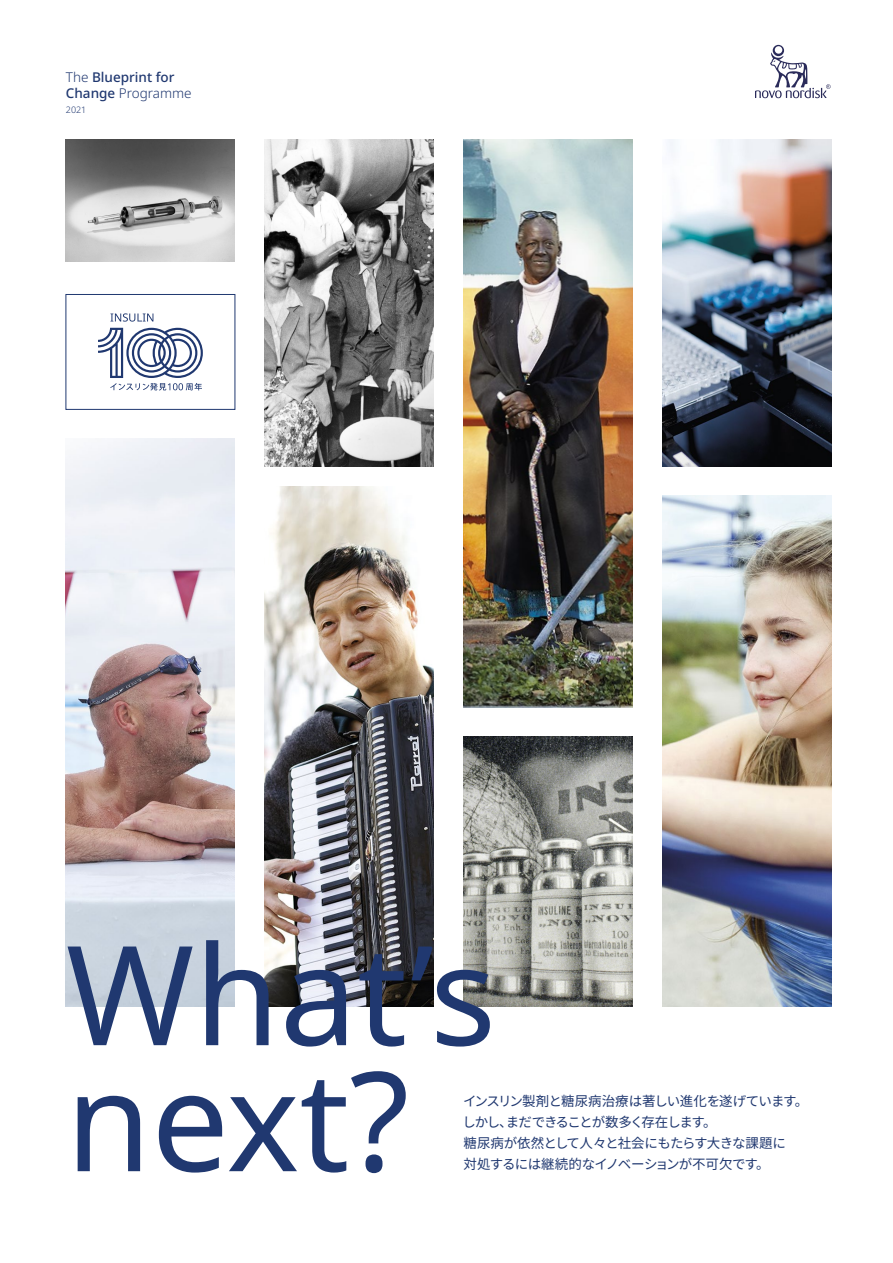
<style>
.page{position:relative;width:893px;height:1263px;background:#fff}
.page>*{position:absolute;margin:0;border:0;box-sizing:border-box;transform-origin:0 0}
.t1{font:138.15px/126px "Apis";color:#203870}
.t2{font:13.5px/21px "Noto Sans CJ Kjp";letter-spacing:-.045em;color:#203870}
.t3{font:500 13.5px/16.2px "Apis";color:#203870}
.t4{font:300 9px "Apis";color:#203870}
.s1{font-weight:300}
</style>
<div class="page">
<img style="left:66px;top:439px;width:169px;height:568px">
<img style="left:265px;top:486px;width:169px;height:521px">
<svg style="left:110px;top:313px;width:43px;height:9px"></svg>
<svg style="left:98px;top:328px;width:105px;height:62px"></svg>
<div style="left:66px;top:294px;width:169px;height:116px;border:1px solid #203870"></div>
<img style="left:66px;top:139px;width:169px;height:122px">
<img style="left:265px;top:139px;width:169px;height:327px">
<img style="left:463px;top:737px;width:169px;height:270px">
<img style="left:463px;top:139px;width:169px;height:568px">
<img style="left:662px;top:496px;width:169px;height:511px">
<img style="left:662px;top:139px;width:169px;height:327px">
<svg style="left:755px;top:45px;width:76px;height:53px"></svg>
<p class="t3" style="left:66px;top:69px;width:127px"><span class="s1">The</span> Blueprint for<br>Change <span class="s1">Programme</span></p>
<p class="t4" style="left:66px;top:103px;width:22px">2021</p>
<h1 class="t1" style="left:66px;top:935px;width:432px">What’s next?</h1>
<p class="t2" style="left:462px;top:1091px;width:347px">インスリン製剤と糖尿病治療は著しい進化を遂げています。しかし、まだできることが数多く存在します。<br>糖尿病が依然として人々と社会にもたらす大きな課題に<br>対処するには継続的なイノベーションが不可欠です。</p>
</div>
